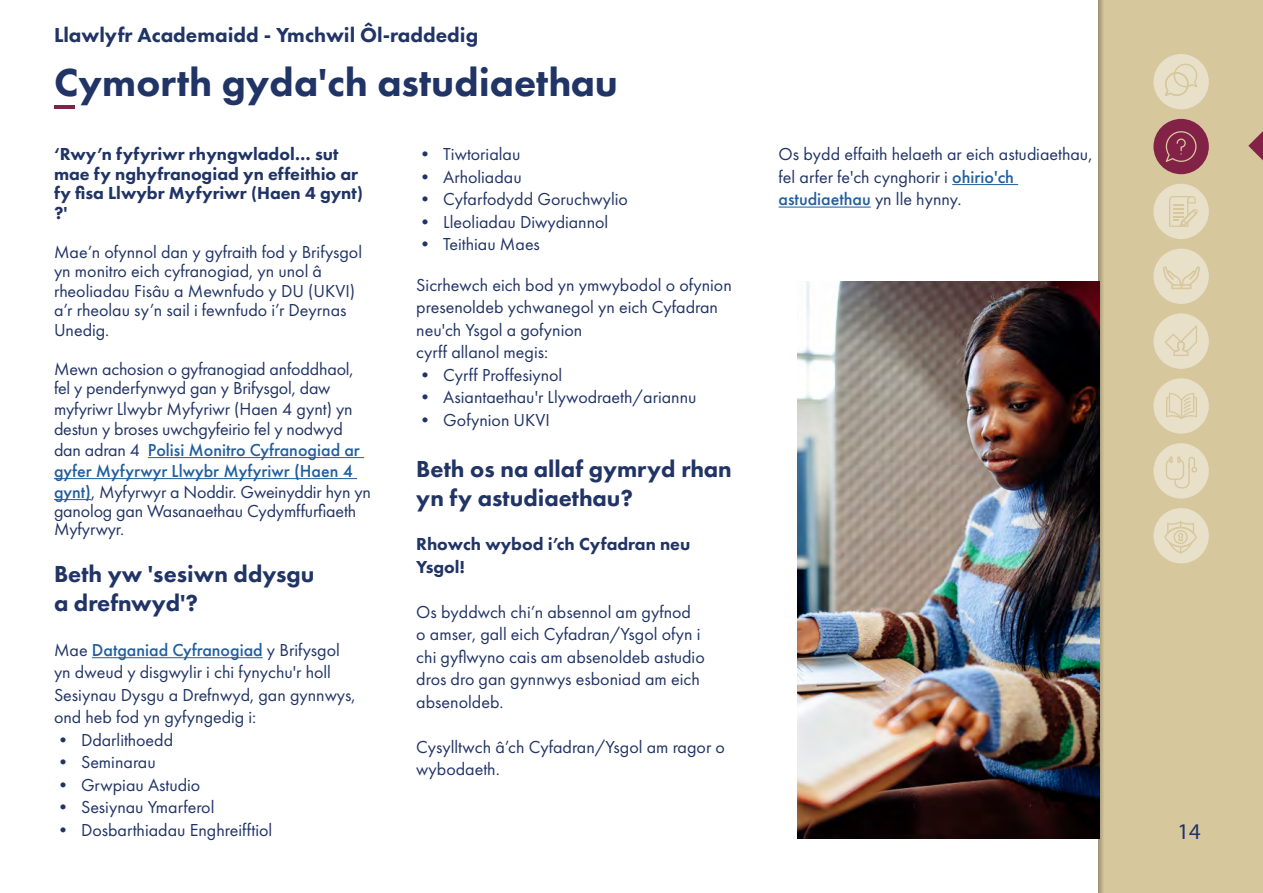
<style>
.page{position:relative;width:1263px;height:893px;background:#fff}
.page>*{position:absolute;margin:0;border:0;box-sizing:border-box;transform-origin:0 0}
.t1{font:800 40.5px "Futura PT";color:#213466}
.t2{font:800 24px/28.8px "Futura PT";color:#213466}
.t3{font:22.5px "Myriad Pro";color:#213466}
.t4{font:800 21px "Futura PT";color:#213466}
.t5{font:18px/22.5px "Futura PT";color:#213466}
.t6{font:800 18px/19.5px "Futura PT";color:#213466}
.s1{font-weight:500;color:#215e9e}
</style>
<div class="page">
<div style="left:1098px;top:0;width:165px;height:893px;background:#d7c79d"></div>
<svg style="left:1098px;top:0;width:5px;height:893px;background:#a19577"></svg>
<svg style="left:1248px;top:131px;width:15px;height:29px"></svg>
<div style="left:1153px;top:54px;width:56px;height:55px;background:#e8e0c8;border-radius:50%"></div>
<svg style="left:1165px;top:64px;width:32px;height:32px"></svg>
<div style="left:1153px;top:508px;width:56px;height:55px;background:#e8e0c8;border-radius:50%"></div>
<svg style="left:1164px;top:521px;width:33px;height:32px"></svg>
<div style="left:1153px;top:443px;width:56px;height:56px;background:#e8e0c8;border-radius:50%"></div>
<svg style="left:1166px;top:456px;width:31px;height:32px"></svg>
<div style="left:1153px;top:378px;width:56px;height:56px;background:#e8e0c8;border-radius:50%"></div>
<svg style="left:1166px;top:393px;width:31px;height:26px"></svg>
<div style="left:1153px;top:313px;width:56px;height:56px;background:#e8e0c8;border-radius:50%"></div>
<svg style="left:1165px;top:325px;width:32px;height:31px"></svg>
<div style="left:1153px;top:249px;width:56px;height:55px;background:#e8e0c8;border-radius:50%"></div>
<svg style="left:1163px;top:266px;width:37px;height:23px"></svg>
<div style="left:1153px;top:184px;width:56px;height:55px;background:#e8e0c8;border-radius:50%"></div>
<svg style="left:1169px;top:196px;width:29px;height:31px"></svg>
<div style="left:1153px;top:119px;width:56px;height:55px;background:#832247;border-radius:50%"></div>
<svg style="left:1166px;top:131px;width:30px;height:31px"></svg>
<hr style="left:148px;top:457px;width:216px;height:1px;background:#215e9e">
<hr style="left:54px;top:478px;width:303px;height:1px;background:#215e9e">
<hr style="left:54px;top:499px;width:37px;height:1px;background:#215e9e">
<hr style="left:92px;top:657px;width:171px;height:1px;background:#215e9e">
<hr style="left:952px;top:184px;width:66px;height:1px;background:#215e9e">
<hr style="left:779px;top:207px;width:92px;height:1px;background:#215e9e">
<hr style="left:54px;top:105px;width:21px;height:3px;background:#832247">
<img style="left:798px;top:282px;width:301px;height:557px">
<p class="t4" style="left:54px;top:22px;width:426px">Llawlyfr Academaidd - Ymchwil Ôl-raddedig</p>
<h1 class="t1" style="left:54px;top:58px;width:565px">Cymorth gyda'ch astudiaethau</h1>
<p class="t6" style="left:54px;top:144px;width:310px">‘Rwy’n fyfyriwr rhyngwladol… sut mae fy nghyfranogiad yn effeithio ar fy fisa Llwybr Myfyriwr (Haen 4 gynt) ?'</p>
<p class="t5" style="left:54px;top:242px;width:310px;line-height:19.5px">Mae’n ofynnol dan y gyfraith fod y Brifysgol yn monitro eich cyfranogiad, yn unol â rheoliadau Fisâu a Mewnfudo y DU (UKVI) a’r rheolau sy’n sail i fewnfudo i’r Deyrnas Unedig.</p>
<p class="t5" style="left:54px;top:359px;width:318px;line-height:20.1px">Mewn achosion o gyfranogiad anfoddhaol, fel y penderfynwyd gan y Brifysgol, daw myfyriwr Llwybr Myfyriwr (Haen 4 gynt) yn destun y broses uwchgyfeirio fel y nodwyd dan adran 4 <span class="s1">Polisi Monitro Cyfranogiad ar gyfer Myfyrwyr Llwybr Myfyriwr (Haen 4 gynt)</span>, Myfyrwyr a Noddir. Gweinyddir hyn yn ganolog gan Wasanaethau Cydymffurfiaeth Myfyrwyr.</p>
<h2 class="t2" style="left:54px;top:559px;width:262px">Beth yw 'sesiwn ddysgu a drefnwyd'?</h2>
<p class="t5" style="left:54px;top:639px;width:303px">Mae <span class="s1">Datganiad Cyfranogiad</span> y Brifysgol yn dweud y disgwylir i chi fynychu'r holl Sesiynau Dysgu a Drefnwyd, gan gynnwys, ond heb fod yn gyfyngedig i:</p>
<p class="t5" style="left:54px;top:729px;width:121px">• Ddarlithoedd</p>
<p class="t5" style="left:54px;top:751px;width:103px">• Seminarau</p>
<p class="t5" style="left:54px;top:774px;width:148px">• Grwpiau Astudio</p>
<p class="t5" style="left:54px;top:796px;width:162px">• Sesiynau Ymarferol</p>
<p class="t5" style="left:54px;top:819px;width:220px">• Dosbarthiadau Enghreifftiol</p>
<p class="t5" style="left:416px;top:143px;width:106px">• Tiwtorialau</p>
<p class="t5" style="left:416px;top:165px;width:107px">• Arholiadau</p>
<p class="t5" style="left:416px;top:188px;width:213px">• Cyfarfodydd Goruchwylio</p>
<p class="t5" style="left:416px;top:210px;width:194px">• Lleoliadau Diwydiannol</p>
<p class="t5" style="left:416px;top:233px;width:125px">• Teithiau Maes</p>
<p class="t5" style="left:416px;top:273px;width:317px">Sicrhewch eich bod yn ymwybodol o ofynion presenoldeb ychwanegol yn eich Cyfadran neu'ch Ysgol a gofynion<br>cyrff allanol megis:</p>
<p class="t5" style="left:416px;top:363px;width:147px">• Cyrff Proffesiynol</p>
<p class="t5" style="left:416px;top:386px;width:282px">• Asiantaethau'r Llywodraeth/ariannu</p>
<p class="t5" style="left:416px;top:408px;width:135px">• Gofynion UKVI</p>
<h2 class="t2" style="left:416px;top:454px;width:317px">Beth os na allaf gymryd rhan yn fy astudiaethau?</h2>
<p class="t6" style="left:416px;top:532px;width:276px;line-height:22.5px">Rhowch wybod i’ch Cyfadran neu<br>Ysgol!</p>
<p class="t5" style="left:416px;top:600px;width:290px">Os byddwch chi’n absennol am gyfnod o amser, gall eich Cyfadran/Ysgol ofyn i chi gyflwyno cais am absenoldeb astudio dros dro gan gynnwys esboniad am eich absenoldeb.</p>
<p class="t5" style="left:416px;top:735px;width:310px">Cysylltwch â’ch Cyfadran/Ysgol am ragor o wybodaeth.</p>
<p class="t5" style="left:779px;top:143px;width:315px">Os bydd effaith helaeth ar eich astudiaethau, fel arfer fe'ch cynghorir i <span class="s1">ohirio'ch astudiaethau</span> yn lle hynny.</p>
<p class="t3" style="left:1177px;top:817px;width:25px">14</p>
</div>
